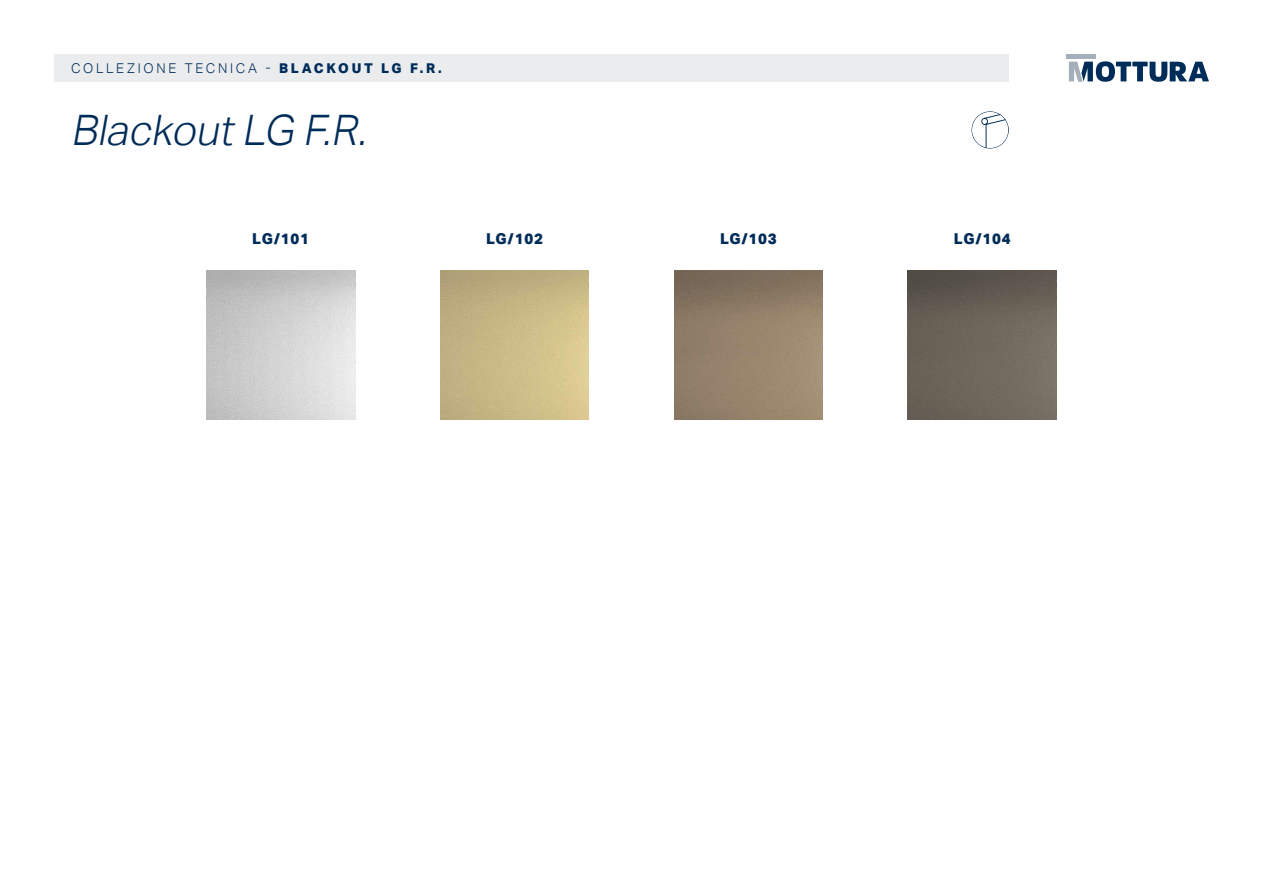
<style>
.page{position:relative;width:1263px;height:893px;background:#fff}
.page>*{position:absolute;margin:0;border:0;box-sizing:border-box;transform-origin:0 0}
.t1{font:italic 300 42px "Aktiv Grotesk";color:#002c59}
.t2{font:800 15px "Aktiv Grotesk";letter-spacing:.05em;color:#002c59}
.t3{font:300 13.5px "Aktiv Grotesk";letter-spacing:.2em;color:#002c59}
.s1{font-weight:800}
</style>
<div class="page">
<div style="left:54px;top:54px;width:955px;height:28px;background:#eaecee"></div>
<hr style="left:1066px;top:54px;width:29px;height:4px;background:#a5afba">
<svg style="left:1069px;top:61px;width:140px;height:21px"></svg>
<svg style="left:981px;top:112px;width:28px;height:35px"></svg>
<div style="left:971px;top:111px;width:38px;height:38px;border:1px solid #002c59;border-radius:50%"></div>
<img style="left:206px;top:271px;width:149px;height:148px">
<img style="left:440px;top:271px;width:149px;height:148px">
<img style="left:674px;top:271px;width:149px;height:148px">
<img style="left:908px;top:271px;width:149px;height:148px">
<p class="t3" style="left:71px;top:60px;width:372px">COLLEZIONE TECNICA - <span class="s1">BLACKOUT LG F.R.</span></p>
<p class="t1" style="left:71px;top:106px;width:311px">BlackoutLG F.R.</p>
<p class="t2" style="left:252px;top:230px;width:58px">LG/101</p>
<p class="t2" style="left:486px;top:230px;width:58px">LG/102</p>
<p class="t2" style="left:720px;top:230px;width:58px">LG/103</p>
<p class="t2" style="left:954px;top:230px;width:58px">LG/104</p>
</div>
